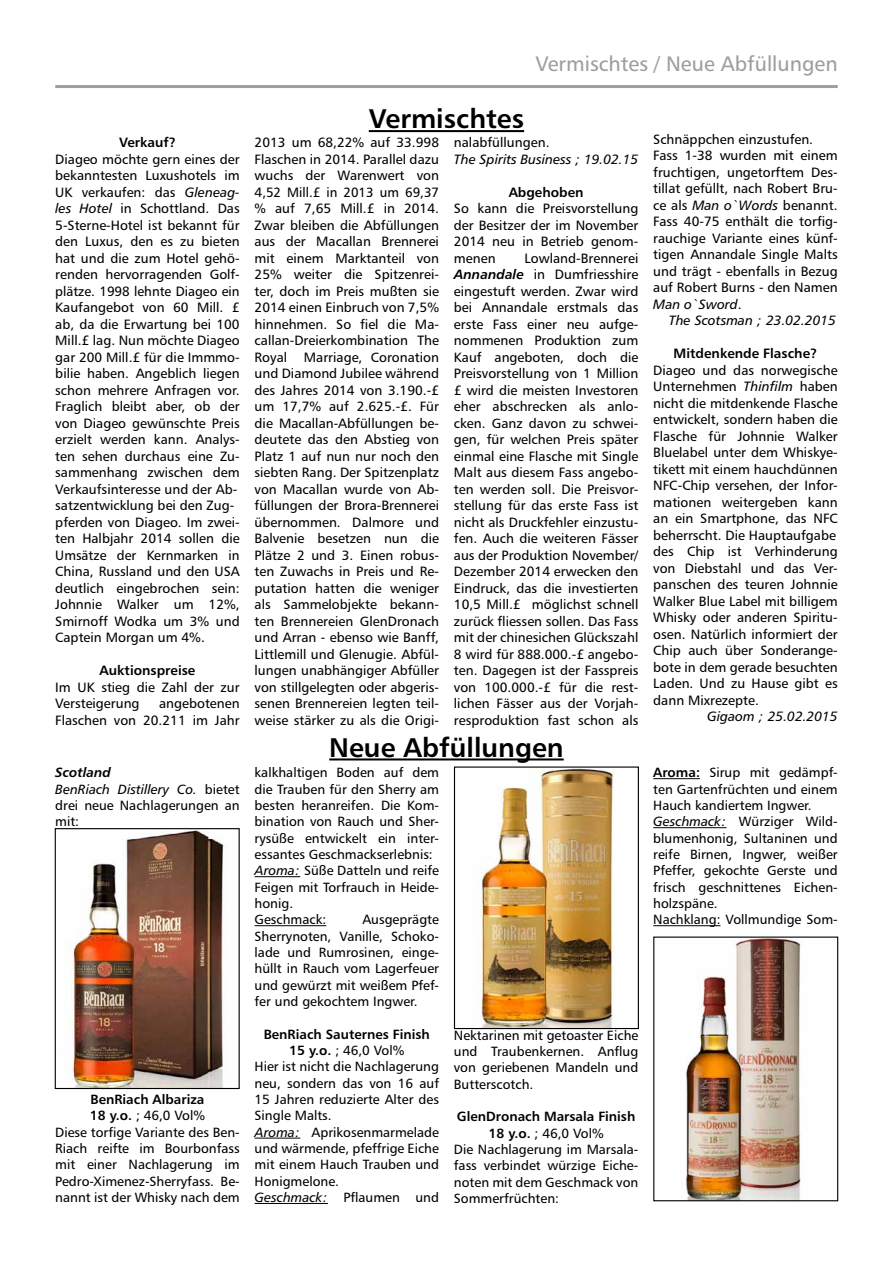
<style>
.page{position:relative;width:893px;height:1263px;background:#fff}
.page>*{position:absolute;margin:0;border:0;box-sizing:border-box;transform-origin:0 0}
.t1{font:27px "Frutiger Bold A";color:#000}
.t2{font:21px "Frutiger A";color:#9c9e9f}
.t3{font:13.5px/16.5px "Frutiger A";color:#000}
.t4{font:13.5px/16.5px "Frutiger Italic A";color:#000}
.t5{font:13.5px "Frutiger Bold A";color:#000}
.t6{font:13.35px/16.4px "Frutiger A";color:#000}
.t7{font:13.35px "Frutiger Bold A";color:#000}
.t8{font:13.35px "Frutiger Italic A";color:#000}
.t9{font:13.35px "Frutiger Bold Italic A";color:#000}
.s1{font-family:"Frutiger Italic A"}
.s2{font-family:"Frutiger A"}
.s3{font-family:"Frutiger Bold A"}
.s4{font-family:"Frutiger Bold Italic A"}
</style>
<div class="page">
<hr style="left:55px;top:85px;width:783px;height:3px;background:#9c9e9f">
<hr style="left:255px;top:876px;width:45px;height:1px;background:#000">
<hr style="left:255px;top:925px;width:71px;height:1px;background:#000">
<hr style="left:255px;top:1138px;width:45px;height:1px;background:#000">
<hr style="left:255px;top:1203px;width:73px;height:1px;background:#000">
<hr style="left:653px;top:778px;width:47px;height:1px;background:#000">
<hr style="left:653px;top:827px;width:74px;height:1px;background:#000">
<hr style="left:653px;top:925px;width:67px;height:1px;background:#000">
<hr style="left:369px;top:130px;width:155px;height:2px;background:#000">
<hr style="left:329px;top:758px;width:235px;height:2px;background:#000">
<img style="left:65px;top:830px;width:161px;height:257px">
<div style="left:55px;top:828px;width:185px;height:261px;border:1px solid #000"></div>
<img style="left:481px;top:768px;width:133px;height:259px">
<div style="left:454px;top:766px;width:185px;height:263px;border:1px solid #000"></div>
<img style="left:686px;top:938px;width:116px;height:261px">
<div style="left:653px;top:936px;width:185px;height:265px;border:1px solid #000"></div>
<p class="t5" style="left:119px;top:134px;width:58px">Verkauf?</p>
<p class="t3" style="left:55px;top:150px;width:186px">Diageo möchte gern eines der bekanntesten Luxushotels im<br>UK verkaufen: das <span class="s1">Gleneag&shy;les Hotel</span> in Schottland. Das<br>5-Sterne-Hotel ist bekannt für den Luxus, den es zu bieten hat und die zum Hotel gehö&shy;renden hervorragenden Golf&shy;plätze. 1998 lehnte Diageo ein<br>Kaufangebot von 60 Mill. £ ab, da die Erwartung bei 100<br>Mill.£ lag. Nun möchte Diageo gar 200 Mill.£ für die Immmo&shy;bilie haben. Angeblich liegen schon mehrere Anfragen vor.<br>Fraglich bleibt aber, ob der von Diageo gewünschte Preis erzielt werden kann. Analys&shy;ten sehen durchaus eine Zu&shy;sammenhang zwischen dem<br>Verkaufsinteresse und der Ab&shy;satzentwicklung bei den Zug&shy;pferden von Diageo. Im zwei&shy;ten Halbjahr 2014 sollen die<br>Umsätze der Kernmarken in<br>China, Russland und den USA deutlich eingebrochen sein:<br>Johnnie Walker um 12%,<br>Smirnoff Wodka um 3% und<br>Captein Morgan um 4%.</p>
<p class="t5" style="left:100px;top:662px;width:97px">Auktionspreise</p>
<p class="t3" style="left:55px;top:678px;width:186px">Im UK stieg die Zahl der zur<br>Versteigerung</p>
<p class="t3" style="left:55px;top:695px;width:186px;text-align:right">angebotenen<br>Flaschen von 20.211 im Jahr</p>
<p class="t9" style="left:55px;top:764px;width:57px">Scotland</p>
<p class="t8" style="left:55px;top:781px;width:186px">BenRiach Distillery Co. <span class="s2">bietet</span></p>
<p class="t6" style="left:55px;top:797px;width:186px">drei neue Nachlagerungen an mit:</p>
<p class="t7" style="left:91px;top:1091px;width:115px">BenRiach Albariza</p>
<p class="t6" style="left:55px;top:1107px;width:186px;text-align:center"><span class="s3">18 y.o.</span> ; 46,0 Vol%<br>Diese torfige Variante des Ben-<br>Riach reifte im Bourbonfass mit einer Nachlagerung im<br>Pedro-Ximenez-Sherryfass. Be&shy;nannt ist der Whisky nach dem</p>
<h2 class="t2" style="left:535px;top:51px;width:304px">Vermischtes / Neue Abfüllungen</h2>
<h1 class="t1" style="left:369px;top:102px;width:157px">Vermischtes</h1>
<p class="t3" style="left:255px;top:134px;width:186px;text-align:justify">2013 um 68,22% auf 33.998<br>Flaschen in 2014. Parallel dazu wuchs der Warenwert von 4,52 Mill.£ in 2013 um 69,37 % auf 7,65 Mill.£ in 2014.<br>Zwar bleiben die Abfüllungen aus der Macallan Brennerei mit einem Marktanteil von 25% weiter die Spitzenrei&shy;ter, doch im Preis mußten sie 2014 einen Einbruch von 7,5% hinnehmen. So fiel die Ma&shy;callan-Dreierkombination The Royal Marriage, Coronation und Diamond Jubilee während des Jahres 2014 von 3.190.-£ um 17,7% auf 2.625.-£. Für die Macallan-Abfüllungen be&shy;deutete das den Abstieg von Platz 1 auf nun nur noch den siebten Rang. Der Spitzenplatz von Macallan wurde von Ab&shy;füllungen der Brora-Brennerei übernommen. Dalmore und Balvenie besetzen nun die Plätze 2 und 3. Einen robus&shy;ten Zuwachs in Preis und Re&shy;putation hatten die weniger als Sammelobjekte bekann&shy;ten Brennereien GlenDronach und Arran - ebenso wie Banff, Littlemill und Glenugie. Abfül&shy;lungen unabhängiger Abfüller von stillgelegten oder abgeris&shy;senen Brennereien legten teil&shy;weise stärker zu als die Origi-</p>
<p class="t3" style="left:454px;top:134px;width:97px">nalabfüllungen.</p>
<p class="t4" style="left:454px;top:150px;width:186px">The Spirits Business ; 19.02.15</p>
<p class="t5" style="left:509px;top:183px;width:76px">Abgehoben</p>
<p class="t3" style="left:454px;top:200px;width:186px;text-align:justify">So kann die Preisvorstellung der Besitzer der im November 2014 neu in Betrieb genom&shy;menen</p>
<p class="t3" style="left:454px;top:249px;width:186px;text-align:justify;text-indent:71px">Lowland-Brennerei <span class="s4">Annandale</span> in Dumfriesshire eingestuft werden. Zwar wird bei Annandale erstmals das erste Fass einer neu aufge&shy;nommenen Produktion zum Kauf angeboten, doch die Preisvorstellung von 1 Million £ wird die meisten Investoren eher abschrecken als anlo&shy;cken. Ganz davon zu schwei&shy;gen, für welchen Preis später einmal eine Flasche mit Single Malt aus diesem Fass angebo&shy;ten werden soll. Die Preisvor&shy;stellung für das erste Fass ist nicht als Druckfehler einzustu&shy;fen. Auch die weiteren Fässer aus der Produktion November/ Dezember 2014 erwecken den Eindruck, das die investierten 10,5 Mill.£ möglichst schnell zurück fliessen sollen. Das Fass mit der chinesichen Glückszahl 8 wird für 888.000.-£ angebo&shy;ten. Dagegen ist der Fasspreis von 100.000.-£ für die rest&shy;lichen Fässer aus der Vorjah&shy;resproduktion fast schon als</p>
<h1 class="t1" style="left:329px;top:730px;width:236px">Neue Abfüllungen</h1>
<p class="t6" style="left:255px;top:764px;width:186px">kalkhaltigen Boden auf dem die Trauben für den Sherry am besten heranreifen. Die Kom&shy;bination von Rauch und Sher&shy;rysüße entwickelt ein inter&shy;essantes Geschmackserlebnis:<br><span class="s1">Aroma:</span> Süße Datteln und reife<br>Feigen mit Torfrauch in Heide&shy;honig.<br>Geschmack:</p>
<p class="t6" style="left:255px;top:911px;width:186px;text-align:justify;text-indent:108px">Ausgeprägte Sherrynoten, Vanille, Schoko&shy;lade und Rumrosinen, einge&shy;hüllt in Rauch vom Lagerfeuer und gewürzt mit weißem Pfef&shy;fer und gekochtem Ingwer.</p>
<p class="t7" style="left:264px;top:1025px;width:168px">BenRiach Sauternes Finish</p>
<p class="t6" style="left:255px;top:1042px;width:186px;text-indent:35px"><span class="s3">15 y.o.</span> ; 46,0 Vol%<br>Hier ist nicht die Nachlagerung neu, sondern das von 16 auf<br>15 Jahren reduzierte Alter des<br>Single Malts.<br><span class="s1">Aroma:</span> Aprikosenmarmelade und wärmende, pfeffrige Eiche mit einem Hauch Trauben und<br>Honigmelone.<br><span class="s1">Geschmack:</span> Pflaumen und</p>
<p class="t6" style="left:454px;top:1027px;width:186px;text-align:justify">Nektarinen mit getoaster Eiche und Traubenkernen. Anflug von geriebenen Mandeln und Butterscotch.</p>
<p class="t7" style="left:457px;top:1108px;width:180px">GlenDronach Marsala Finish</p>
<p class="t6" style="left:454px;top:1125px;width:186px;text-indent:35px"><span class="s3">18 y.o.</span> ; 46,0 Vol%<br>Die Nachlagerung im Marsala&shy;fass verbindet würzige Eiche&shy;noten mit dem Geschmack von<br>Sommerfrüchten:</p>
<p class="t3" style="left:653px;top:130px;width:186px">Schnäppchen einzustufen.<br>Fass 1-38 wurden mit einem fruchtigen, ungetorftem Des&shy;tillat gefüllt, nach Robert Bru&shy;ce als <span class="s1">Man o`Words</span> benannt.<br>Fass 40-75 enthält die torfig&shy;rauchige Variante eines künf&shy;tigen Annandale Single Malts und trägt - ebenfalls in Bezug auf Robert Burns - den Namen</p>
<p class="t4" style="left:669px;top:295px;width:169px;text-indent:-15px">Man o`Sword<span class="s2">.<br></span>The Scotsman ; 23.02.2015</p>
<p class="t5" style="left:674px;top:345px;width:145px">Mitdenkende Flasche?</p>
<p class="t3" style="left:653px;top:361px;width:186px">Diageo und das norwegische<br>Unternehmen <span class="s1">Thinfilm</span> haben nicht die mitdenkende Flasche entwickelt, sondern haben die<br>Flasche für Johnnie Walker<br>Bluelabel unter dem Whiskye&shy;tikett mit einem hauchdünnen<br>NFC-Chip versehen, der Infor&shy;mationen weitergeben kann an ein Smartphone, das NFC beherrscht. Die Hauptaufgabe des Chip ist Verhinderung von Diebstahl und das Ver&shy;panschen des teuren Johnnie<br>Walker Blue Label mit billigem<br>Whisky oder anderen Spiritu&shy;osen. Natürlich informiert der<br>Chip auch über Sonderange&shy;bote in dem gerade besuchten<br>Laden. Und zu Hause gibt es dann Mixrezepte.</p>
<p class="t4" style="left:707px;top:708px;width:132px">Gigaom ; 25.02.2015</p>
<p class="t6" style="left:653px;top:764px;width:186px"><span class="s3">Aroma:</span> Sirup mit gedämpf&shy;ten Gartenfrüchten und einem<br>Hauch kandiertem Ingwer.<br><span class="s1">Geschmack:</span> Würziger Wild&shy;blumenhonig, Sultaninen und reife Birnen, Ingwer, weißer<br>Pfeffer, gekochte Gerste und frisch geschnittenes Eichen&shy;holzspäne.<br>Nachklang: Vollmundige Som-</p>
</div>
